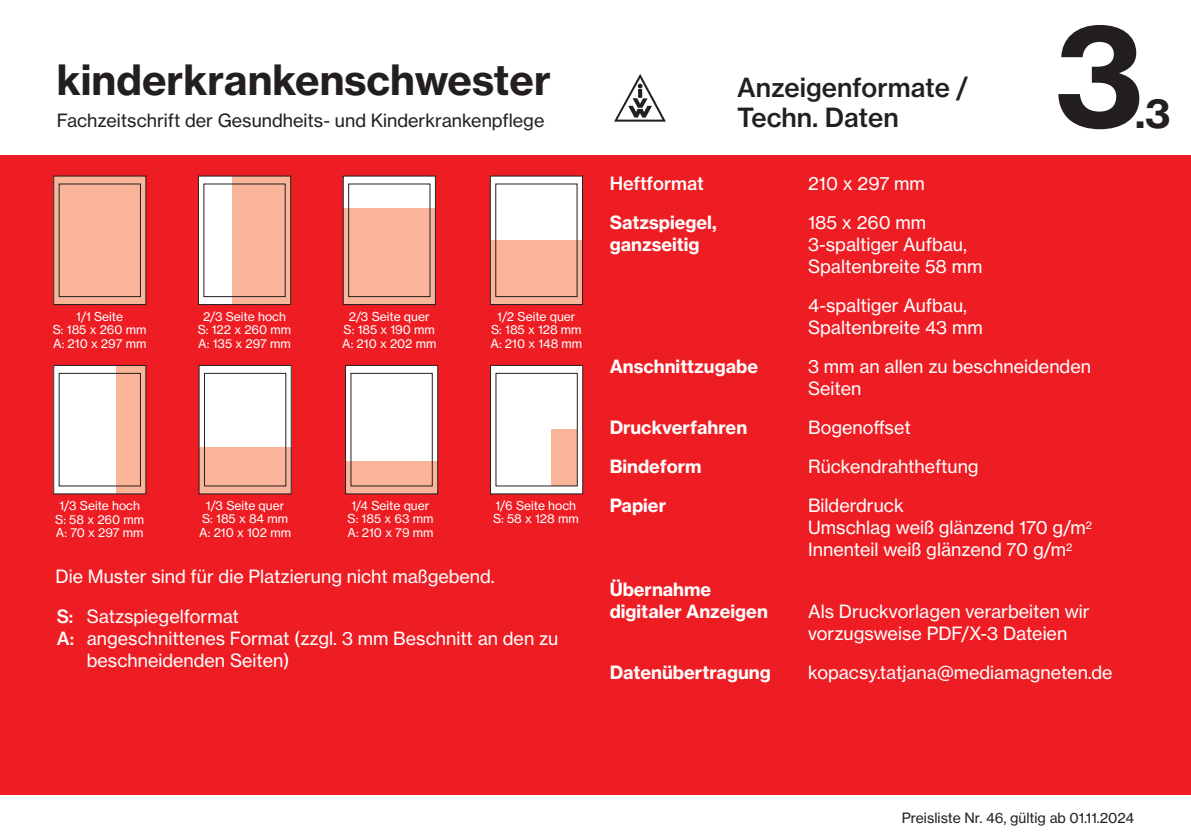
<style>
.page{position:relative;width:1191px;height:840px;background:#fff}
.page>*{position:absolute;margin:0;border:0;box-sizing:border-box;transform-origin:0 0}
.t1{font:140px "N Haas Grotesk TX Pro 75 Bd";color:#231f20}
.t2{font:41px "N Haas Grotesk TX Pro 75 Bd";color:#231f20}
.t3{font:40px "N Haas Grotesk TX Pro 75 Bd";color:#231f20}
.t4{font:26px/30px "N Haas Grotesk TX Pro 65 Md";color:#231f20}
.t5{font:18px/22px "N Haas Grotesk TX Pro 55 Rg";color:#fff}
.t6{font:18px/22px "N Haas Grotesk TX Pro 75 Bd";color:#fff}
.t7{font:18px "N Haas Grotesk TX Pro 55 Rg";color:#231f20}
.t8{font:18px "N Haas Grotesk TX Pro 65 Md";letter-spacing:-.005em;color:#fff}
.t9{font:14px "N Haas Grotesk TX Pro 55 Rg";color:#231f20}
.t10{font:12.2px/13.6px "N Haas Grotesk TX Pro 55 Rg";color:#fff;text-align:center}
.s1{font-family:"N Haas Grotesk TX Pro 65 Md"}
</style>
<div class="page">
<div style="left:0;top:155px;width:1191px;height:639px;background:#ee1d23"></div>
<img style="left:614px;top:74px;width:52px;height:48px">
<svg style="left:56px;top:178px;width:88px;height:124px;background:#d99d87"></svg>
<div style="left:59px;top:184px;width:81px;height:112px;background:#f9b49a"></div>
<div style="left:198px;top:176px;width:93px;height:128px;background:#fff"></div>
<div style="left:232px;top:176px;width:59px;height:128px;background:#f9b49a"></div>
<div style="left:198px;top:176px;width:93px;height:128px;border:1px solid #231f20"></div>
<div style="left:490px;top:176px;width:92px;height:128px;background:#fff"></div>
<div style="left:490px;top:240px;width:92px;height:64px;background:#f9b49a"></div>
<div style="left:54px;top:365px;width:92px;height:128px;background:#fff"></div>
<div style="left:117px;top:365px;width:29px;height:128px;background:#f9b49a"></div>
<div style="left:59px;top:373px;width:82px;height:113px;border:1px solid #231f20"></div>
<div style="left:199px;top:365px;width:92px;height:128px;background:#fff"></div>
<div style="left:199px;top:447px;width:92px;height:46px;background:#f9b49a"></div>
<div style="left:204px;top:373px;width:82px;height:113px;border:1px solid #231f20"></div>
<div style="left:490px;top:365px;width:93px;height:128px;background:#fff"></div>
<div style="left:551px;top:429px;width:26px;height:56px;background:#f9b49a"></div>
<div style="left:490px;top:365px;width:93px;height:128px;border:1px solid #231f20"></div>
<div style="left:343px;top:176px;width:92px;height:128px;background:#fff"></div>
<div style="left:343px;top:207px;width:92px;height:97px;background:#f9b49a"></div>
<div style="left:345px;top:365px;width:93px;height:128px;background:#fff"></div>
<div style="left:346px;top:461px;width:92px;height:32px;background:#f9b49a"></div>
<div style="left:345px;top:365px;width:93px;height:128px;border:1px solid #231f20"></div>
<h2 class="t2" style="left:57px;top:54px;width:496px">kinderkrankenschwester</h2>
<p class="t7" style="left:57px;top:109px;width:489px">Fachzeitschrift der Gesundheits- und Kinderkrankenpflege</p>
<p class="t10" style="left:53px;top:309px;width:95px">1/1 Seite<br>S: 185 x 260 mm<br>A: 210 x 297 mm</p>
<p class="t10" style="left:198px;top:309px;width:95px">2/3 Seite hoch<br>S: 122 x 260 mm<br>A: 135 x 297 mm</p>
<p class="t10" style="left:490px;top:309px;width:93px">1/2 Seite quer<br>S: 185 x 128 mm<br>A: 210 x 148 mm</p>
<p class="t10" style="left:342px;top:309px;width:96px">2/3 Seite quer<br>S: 185 x 190 mm<br>A: 210 x 202 mm</p>
<p class="t10" style="left:347px;top:498px;width:88px">1/4 Seite quer<br>S: 185 x 63 mm<br>A: 210 x 79 mm</p>
<p class="t10" style="left:55px;top:498px;width:91px">1/3 Seite hoch<br>S: 58 x 260 mm<br>A: 70 x 297 mm</p>
<p class="t10" style="left:199px;top:498px;width:93px">1/3 Seite quer<br>S: 185 x 84 mm<br>A: 210 x 102 mm</p>
<p class="t10" style="left:493px;top:498px;width:87px;text-align:left">1/6 Seite hoch<br>S: 58 x 128 mm</p>
<p class="t5" style="left:56px;top:565px;width:441px">Die Muster sind für die Platzierung nicht maßgebend.</p>
<p class="t5" style="left:57px;top:604px;width:184px"><span class="s1">S:</span> Satzspiegelformat</p>
<p class="t5" style="left:57px;top:626px;width:503px"><span class="s1">A:</span> angeschnittenes Format (zzgl. 3 mm Beschnitt an den zu</p>
<p class="t5" style="left:87px;top:648px;width:204px">beschneidenden Seiten)</p>
<h3 class="t4" style="left:737px;top:72px;width:233px">Anzeigenformate /<br>Techn. Daten</h3>
<h1 class="t1" style="left:1054px;top:-13px;width:90px">3</h1>
<h3 class="t3" style="left:1135px;top:88px;width:37px">.3</h3>
<p class="t8" style="left:609px;top:172px;width:96px">Heftformat</p>
<p class="t5" style="left:808px;top:172px;width:118px">210 x 297 mm</p>
<p class="t6" style="left:609px;top:211px;width:108px">Satzspiegel,</p>
<p class="t5" style="left:808px;top:211px;width:120px">185 x 260 mm</p>
<p class="t6" style="left:609px;top:233px;width:91px">ganzseitig</p>
<p class="t5" style="left:808px;top:233px;width:176px">3-spaltiger Aufbau,<br>Spaltenbreite 58 mm</p>
<p class="t5" style="left:808px;top:294px;width:176px">4-spaltiger Aufbau,<br>Spaltenbreite 43 mm</p>
<p class="t6" style="left:609px;top:355px;width:150px">Anschnittzugabe</p>
<p class="t5" style="left:808px;top:355px;width:284px">3 mm an allen zu beschneidenden<br>Seiten</p>
<p class="t6" style="left:609px;top:416px;width:139px">Druckverfahren</p>
<p class="t5" style="left:808px;top:416px;width:104px">Bogenoffset</p>
<p class="t6" style="left:609px;top:455px;width:93px">Bindeform</p>
<p class="t5" style="left:808px;top:455px;width:172px">Rückendrahtheftung</p>
<p class="t6" style="left:609px;top:494px;width:58px">Papier</p>
<p class="t5" style="left:808px;top:494px;width:285px">Bilderdruck<br>Umschlag weiß glänzend 170 g/m<sup>2<br></sup>Innenteil weiß glänzend 70 g/m<sup>2</sup></p>
<p class="t6" style="left:609px;top:577px;width:160px">Übernahme digitaler Anzeigen</p>
<p class="t5" style="left:808px;top:599px;width:283px">Als Druckvorlagen verarbeiten wir vorzugsweise PDF/X-3 Dateien</p>
<p class="t6" style="left:609px;top:660px;width:163px">Datenübertragung</p>
<p class="t5" style="left:808px;top:660px;width:306px">kopacsy.tatjana@mediamagneten.de</p>
<p class="t9" style="left:901px;top:808px;width:234px">Preisliste Nr. 46, gültig ab 01.11.2024</p>
</div>
